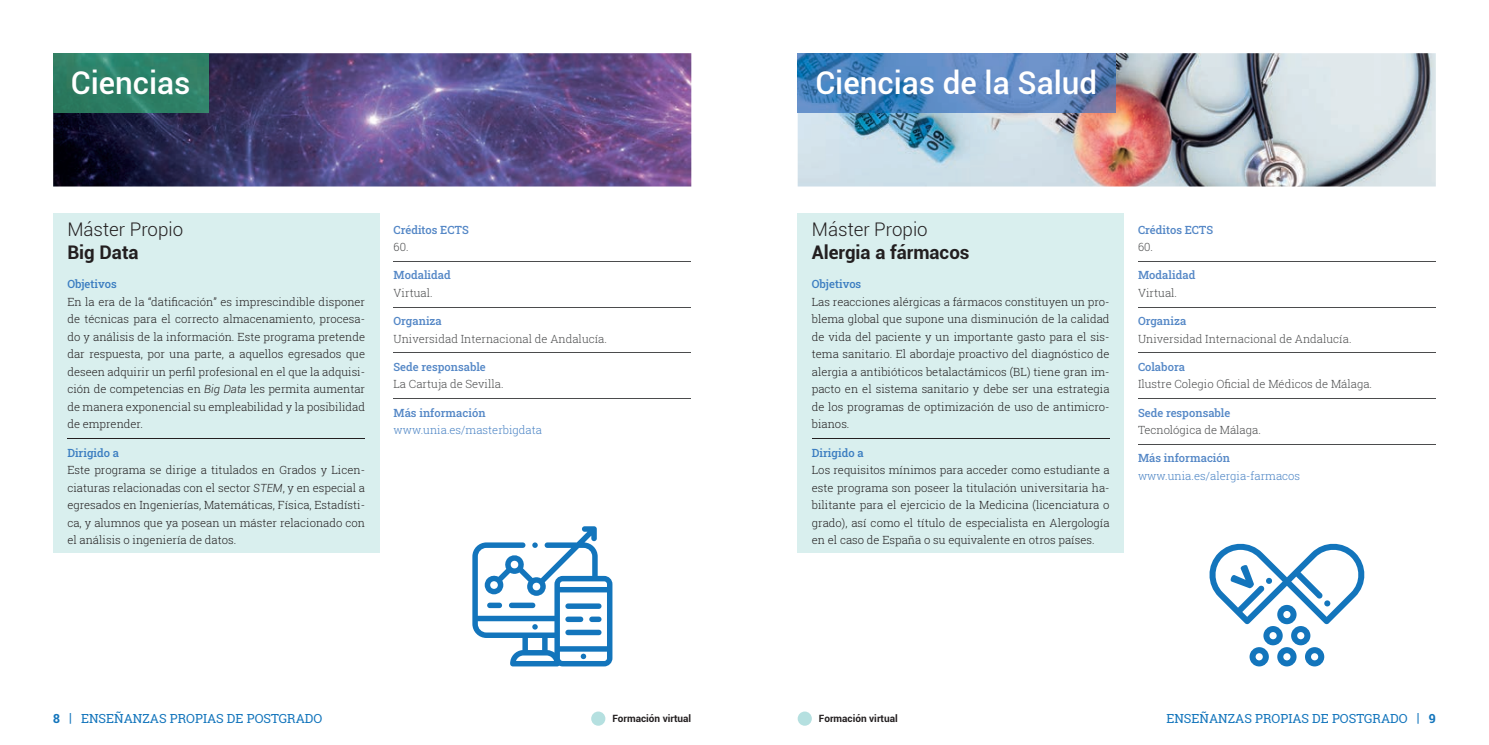
<style>
.page{position:relative;width:1489px;height:745px;background:#fff}
.page>*{position:absolute;margin:0;border:0;box-sizing:border-box;transform-origin:0 0}
.t1{font:500 31.25px "Roboto";color:#fff}
.t2{font:300 18.75px "Roboto";color:#231f20}
.t3{font:700 18.75px "Roboto";color:#231f20}
.t4{font:12.5px "Roboto Slab";color:#1375bc}
.t5{font:300 11.25px/17.5px "Roboto Slab";color:#231f20;text-align:justify}
.t6{font:300 11.25px "Roboto Slab";color:#4b4c4d}
.t7{font:500 11.25px "Roboto Slab";color:#5487c6}
.t8{font:300 11.25px "Roboto Slab";color:#4a83c4}
.t9{font:500 11.25px "Roboto Slab";color:#3c7ec1}
.t10{font:700 10px "Roboto";color:#231f20}
.s1{font-family:"Roboto";font-style:italic}
.s2{font-weight:700}
.s3{font-weight:500}
</style>
<div class="page">
<div style="left:591px;top:711px;width:14px;height:14px;background:#b5e0e0;border-radius:50%"></div>
<div style="left:797px;top:711px;width:14px;height:14px;background:#b5e0e0;border-radius:50%"></div>
<hr style="left:393px;top:261px;width:298px;height:1px;background:#4b4c4d">
<hr style="left:393px;top:307px;width:298px;height:1px;background:#4b4c4d">
<hr style="left:393px;top:352px;width:298px;height:1px;background:#4b4c4d">
<hr style="left:393px;top:398px;width:298px;height:1px;background:#4b4c4d">
<div style="left:53px;top:213px;width:326px;height:340px;background:#d9efee"></div>
<hr style="left:67px;top:438px;width:298px;height:1px;background:#231f20">
<img style="left:53px;top:53px;width:638px;height:133px">
<img style="left:53px;top:53px;width:155px;height:59px">
<img style="left:797px;top:53px;width:638px;height:133px">
<img style="left:797px;top:53px;width:317px;height:59px">
<hr style="left:1137px;top:261px;width:298px;height:1px;background:#4b4c4d">
<hr style="left:1137px;top:307px;width:298px;height:1px;background:#4b4c4d">
<hr style="left:1137px;top:352px;width:298px;height:1px;background:#4b4c4d">
<hr style="left:1137px;top:398px;width:298px;height:1px;background:#4b4c4d">
<hr style="left:1137px;top:443px;width:298px;height:1px;background:#4b4c4d">
<div style="left:797px;top:213px;width:326px;height:340px;background:#d9efee"></div>
<hr style="left:811px;top:438px;width:298px;height:1px;background:#231f20">
<svg style="left:472px;top:526px;width:140px;height:140px"></svg>
<svg style="left:1209px;top:543px;width:156px;height:123px"></svg>
<h1 class="t1" style="left:71px;top:61px;width:121px">Ciencias</h1>
<h1 class="t1" style="left:815px;top:61px;width:283px">Ciencias de la Salud</h1>
<h2 class="t2" style="left:67px;top:216px;width:117px">Máster Propio</h2>
<h2 class="t3" style="left:67px;top:238px;width:73px">Big Data</h2>
<p class="t9" style="left:67px;top:276px;width:51px">Objetivos</p>
<p class="t5" style="left:67px;top:292px;width:299px">En la era de la “datificación” es imprescindible disponer de técnicas para el correcto almacenamiento, procesa&shy;do y análisis de la información. Este programa pretende dar respuesta, por una parte, a aquellos egresados que deseen adquirir un perfil profesional en el que la adquisi&shy;ción de competencias en <span class="s1">Big Data</span> les permita aumentar de manera exponencial su empleabilidad y la posibilidad de emprender.</p>
<p class="t9" style="left:67px;top:444px;width:53px">Dirigido a</p>
<p class="t5" style="left:67px;top:460px;width:299px">Este programa se dirige a titulados en Grados y Licen&shy;ciaturas relacionadas con el sector <span class="s1">STEM</span>, y en especial a egresados en Ingenierías, Matemáticas, Física, Estadísti&shy;ca, y alumnos que ya posean un máster relacionado con el análisis o ingeniería de datos.</p>
<p class="t7" style="left:393px;top:222px;width:77px">Créditos ECTS</p>
<p class="t6" style="left:393px;top:239px;width:17px">60.</p>
<p class="t7" style="left:393px;top:267px;width:59px">Modalidad</p>
<p class="t6" style="left:393px;top:285px;width:41px">Virtual.</p>
<p class="t7" style="left:393px;top:313px;width:50px">Organiza</p>
<p class="t6" style="left:393px;top:330px;width:215px">Universidad Internacional de Andalucía.</p>
<p class="t7" style="left:393px;top:359px;width:94px">Sede responsable</p>
<p class="t6" style="left:393px;top:376px;width:112px">La Cartuja de Sevilla.</p>
<p class="t7" style="left:393px;top:404px;width:94px">Más información</p>
<p class="t8" style="left:393px;top:422px;width:150px">www.unia.es/masterbigdata</p>
<h2 class="t2" style="left:811px;top:216px;width:117px">Máster Propio</h2>
<h2 class="t3" style="left:811px;top:238px;width:159px">Alergia a fármacos</h2>
<p class="t9" style="left:811px;top:276px;width:51px">Objetivos</p>
<p class="t5" style="left:811px;top:292px;width:299px">Las reacciones alérgicas a fármacos constituyen un pro&shy;blema global que supone una disminución de la calidad de vida del paciente y un importante gasto para el sis&shy;tema sanitario. El abordaje proactivo del diagnóstico de alergia a antibióticos betalactámicos (BL) tiene gran im&shy;pacto en el sistema sanitario y debe ser una estrategia de los programas de optimización de uso de antimicro&shy;bianos.</p>
<p class="t9" style="left:811px;top:444px;width:53px">Dirigido a</p>
<p class="t5" style="left:811px;top:460px;width:299px">Los requisitos mínimos para acceder como estudiante a este programa son poseer la titulación universitaria ha&shy;bilitante para el ejercicio de la Medicina (licenciatura o grado), así como el título de especialista en Alergología en el caso de España o su equivalente en otros países.</p>
<p class="t7" style="left:1137px;top:222px;width:77px">Créditos ECTS</p>
<p class="t6" style="left:1137px;top:239px;width:17px">60.</p>
<p class="t7" style="left:1137px;top:267px;width:59px">Modalidad</p>
<p class="t6" style="left:1137px;top:285px;width:41px">Virtual.</p>
<p class="t7" style="left:1137px;top:313px;width:50px">Organiza</p>
<p class="t6" style="left:1137px;top:330px;width:215px">Universidad Internacional de Andalucía.</p>
<p class="t7" style="left:1137px;top:359px;width:49px">Colabora</p>
<p class="t6" style="left:1137px;top:376px;width:236px">Ilustre Colegio Oficial de Médicos de Málaga.</p>
<p class="t7" style="left:1137px;top:404px;width:94px">Sede responsable</p>
<p class="t6" style="left:1137px;top:422px;width:124px">Tecnológica de Málaga.</p>
<p class="t7" style="left:1137px;top:450px;width:94px">Más información</p>
<p class="t8" style="left:1137px;top:467px;width:164px">www.unia.es/alergia-farmacos</p>
<p class="t4" style="left:53px;top:709px;width:271px"><span class="s2">8</span> <span class="s3">|</span> ENSEÑANZAS PROPIAS DE POSTGRADO</p>
<p class="t10" style="left:612px;top:711px;width:80px">Formación virtual</p>
<p class="t10" style="left:819px;top:711px;width:80px">Formación virtual</p>
<p class="t4" style="left:1166px;top:709px;width:271px">ENSEÑANZAS PROPIAS DE POSTGRADO <span class="s3">|</span> <span class="s2">9</span></p>
</div>
